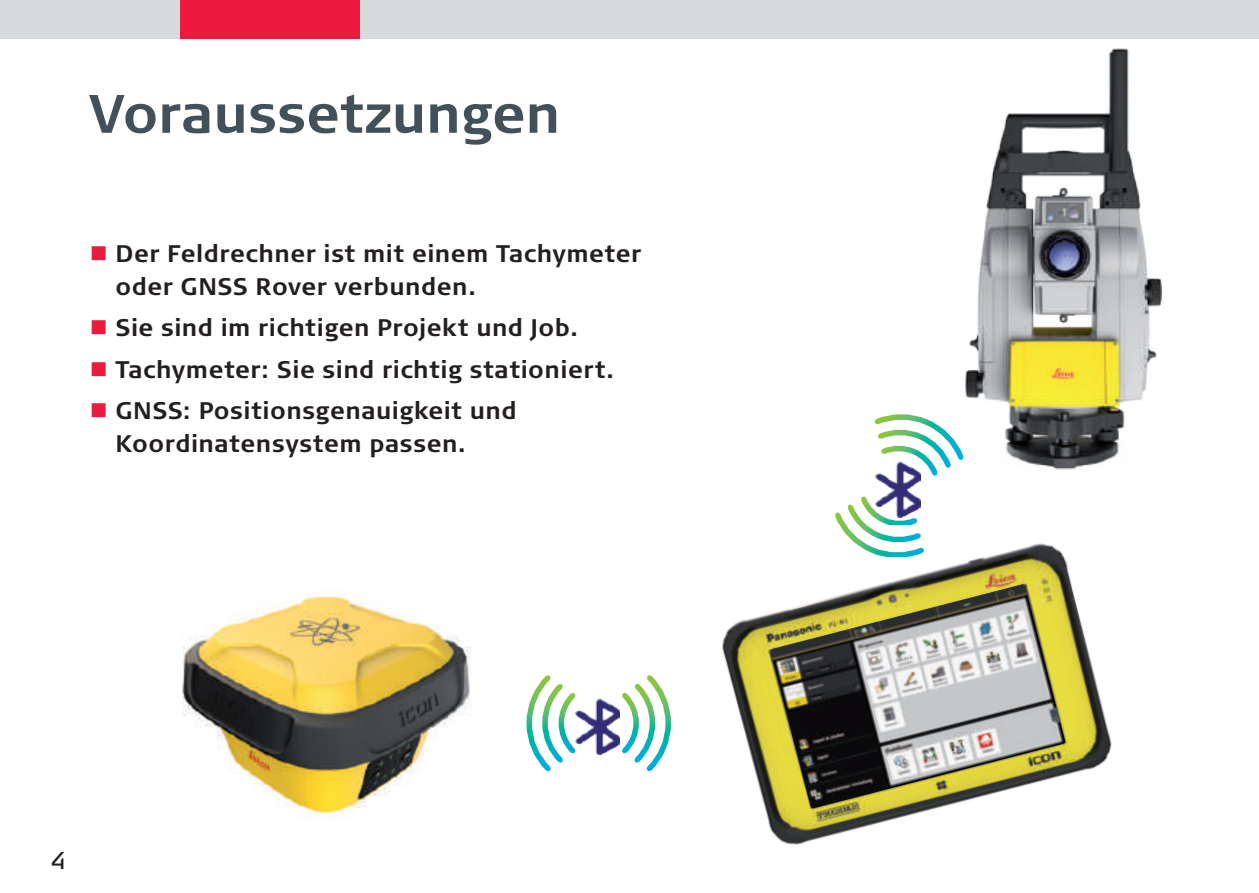
<style>
.page{position:relative;width:1259px;height:893px;background:#fff}
.page>*{position:absolute;margin:0;border:0;box-sizing:border-box;transform-origin:0 0}
.t1{font:700 54px "Signa Column";color:#425159}
.t2{font:700 24px/33px "Signa Column";letter-spacing:.02em;color:#231f20}
.t3{font:24px "Signa Column";color:#231f20}
.s1{color:#ed1a40}
</style>
<div class="page">
<div style="left:0;top:0;width:1259px;height:38px;background:#d8d9db"></div>
<div style="left:180px;top:0;width:180px;height:38px;background:#ed1a40"></div>
<img style="left:182px;top:592px;width:289px;height:226px">
<img style="left:580px;top:698px;width:37px;height:57px">
<svg style="left:617px;top:675px;width:54px;height:97px"></svg>
<svg style="left:526px;top:675px;width:54px;height:97px"></svg>
<img style="left:878px;top:480px;width:42px;height:12px">
<svg style="left:874px;top:414px;width:71px;height:66px"></svg>
<svg style="left:835px;top:492px;width:86px;height:38px"></svg>
<img style="left:945px;top:38px;width:248px;height:432px">
<img style="left:722px;top:530px;width:390px;height:315px">
<img style="left:770px;top:584px;width:295px;height:224px">
<h1 class="t1" style="left:89px;top:82px;width:473px">Voraussetzungen</h1>
<p class="t2" style="left:115px;top:237px;width:527px;text-indent:-26px"><span class="s1">■</span> Der Feldrechner ist mit einem Tachymeter oder GNSS Rover verbunden.</p>
<p class="t2" style="left:90px;top:311px;width:490px"><span class="s1">■</span> Sie sind im richtigen Projekt und Job.</p>
<p class="t2" style="left:90px;top:353px;width:526px"><span class="s1">■</span> Tachymeter: Sie sind richtig stationiert.</p>
<p class="t2" style="left:115px;top:394px;width:403px;text-indent:-26px"><span class="s1">■</span> GNSS: Positionsgenauigkeit und<br>Koordinatensystem passen.</p>
<p class="t3" style="left:51px;top:847px;width:16px">4</p>
</div>
